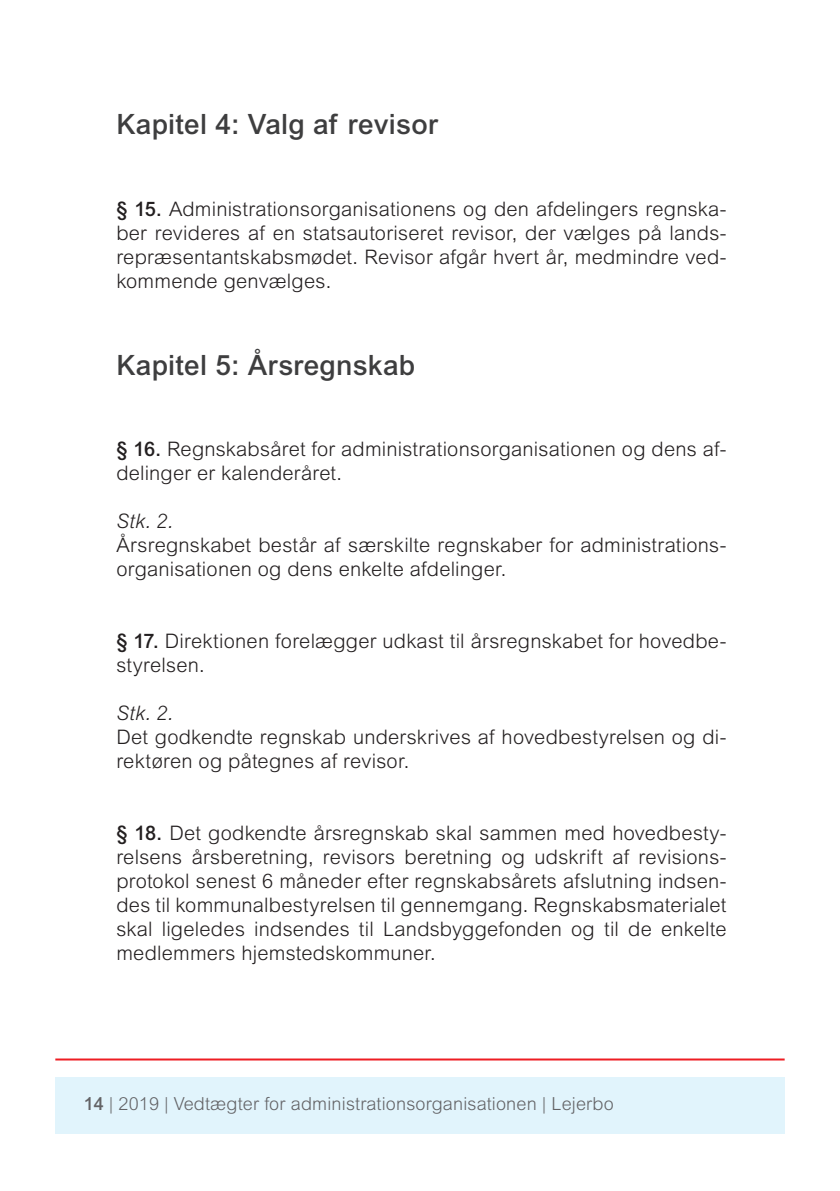
<style>
.page{position:relative;width:840px;height:1191px;background:#fff}
.page>*{position:absolute;margin:0;border:0;box-sizing:border-box;transform-origin:0 0}
.t1{font:500 28px "Arial MT Pro";letter-spacing:.01em;color:#3e3e3f}
.rubrik_2{font:300 20px/24px "Arial MT Pro";letter-spacing:.01em;color:#231f20}
.rubrik_2-2{font:italic 300 20px "Arial MT Pro";letter-spacing:.02em;color:#231f20}
.t2{font:300 18px "Arial MT Pro";letter-spacing:.01em;color:#636366}
.s1{font-weight:500}
</style>
<div class="page">
<div style="left:55px;top:1077px;width:729px;height:57px;background:#e1f4fc"></div>
<hr style="left:55px;top:1058px;width:729px;height:2px;background:#ee1d23">
<p class="t1" style="left:116px;top:107px;width:323px">Kapitel 4: Valg af revisor</p>
<p class="rubrik_2" style="left:116px;top:197px;width:611px;text-align:justify"><span class="s1">§ 15.</span> Administrationsorganisationens og den afdelingers regnska&shy;ber revideres af en statsautoriseret revisor, der vælges på lands&shy;repræsentantskabsmødet. Revisor afgår hvert år, medmindre ved&shy;kommende genvælges.</p>
<p class="t1" style="left:116px;top:348px;width:300px">Kapitel 5: Årsregnskab</p>
<p class="rubrik_2" style="left:116px;top:437px;width:611px"><span class="s1">§ 16.</span> Regnskabsåret for administrationsorganisationen og dens af&shy;delinger er kalenderåret.</p>
<p class="rubrik_2-2" style="left:116px;top:509px;width:58px">Stk. 2.</p>
<p class="rubrik_2" style="left:116px;top:533px;width:611px">Årsregnskabet består af særskilte regnskaber for administrations&shy;organisationen og dens enkelte afdelinger.</p>
<p class="rubrik_2" style="left:116px;top:629px;width:611px"><span class="s1">§ 17.</span> Direktionen forelægger udkast til årsregnskabet for hovedbe&shy;styrelsen.</p>
<p class="rubrik_2-2" style="left:116px;top:701px;width:58px">Stk. 2.</p>
<p class="rubrik_2" style="left:116px;top:725px;width:611px">Det godkendte regnskab underskrives af hovedbestyrelsen og di&shy;rektøren og påtegnes af revisor.</p>
<p class="rubrik_2" style="left:116px;top:821px;width:611px;text-align:justify"><span class="s1">§ 18.</span> Det godkendte årsregnskab skal sammen med hovedbesty&shy;relsens årsberetning, revisors beretning og udskrift af revisions&shy;protokol senest 6 måneder efter regnskabsårets afslutning indsen&shy;des til kommunalbestyrelsen til gennemgang. Regnskabsmaterialet skal ligeledes indsendes til Landsbyggefonden og til de enkelte medlemmers hjemstedskommuner.</p>
<p class="t2" style="left:84px;top:1092px;width:531px"><span class="s1">14</span> | 2019 | Vedtægter for administrationsorganisationen | Lejerbo</p>
</div>
